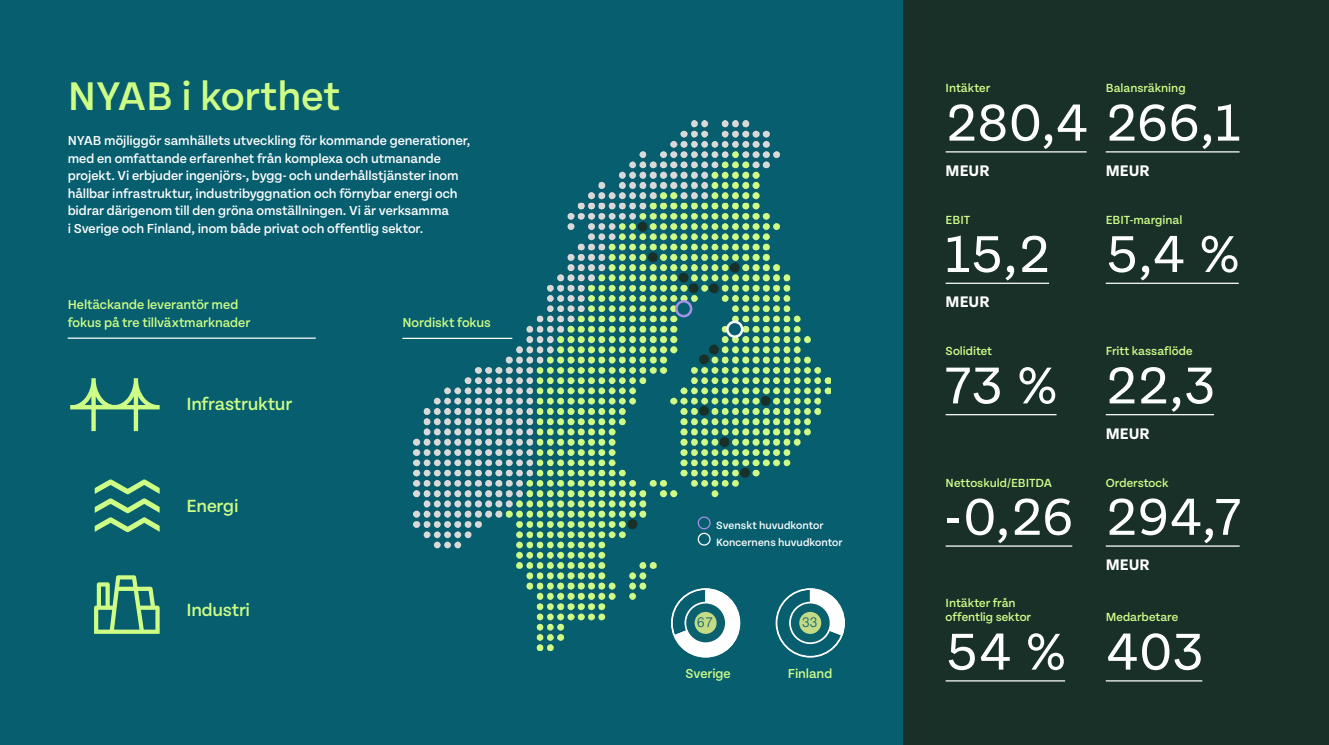
<style>
.page{position:relative;width:1329px;height:745px;background:#fff}
.page>*{position:absolute;margin:0;border:0;box-sizing:border-box;transform-origin:0 0}
.HIghlight_NUM_1{font:55px "Tenon";color:#fff}
.t1{font:500 42.5px "Tenon";color:#cefe85}
.Lead{font:500 18.75px "Tenon";letter-spacing:-.01em;color:#cefe85}
.Highlight_Num_4{font:700 16.25px "Tenon";color:#fff}
.t2{font:300 14.5px "Nimbus San";color:#0b606e}
.Lead-2{font:500 13.75px/17.5px "Tenon";letter-spacing:-.005em;color:#fff}
.Lead-3{font:500 13.75px/17.5px "Tenon";letter-spacing:-.005em;color:#cefe85}
.Lead-4{font:500 13.75px "Tenon";letter-spacing:-.005em;color:#d0fe8b}
.Lead-5{font:500 12.5px/13.8px "Tenon";letter-spacing:-.005em;color:#d0fe8b}
.Lead-6{font:500 11.25px "Tenon";color:#fff}
</style>
<div class="page">
<div style="left:0;top:0;width:907px;height:744px;background:#075e6f"></div>
<div style="left:904px;top:0;width:425px;height:744px;background:#183028"></div>
<hr style="left:68px;top:337px;width:248px;height:1px;background:#fff">
<hr style="left:945px;top:151px;width:141px;height:1px;background:#fff">
<hr style="left:1106px;top:151px;width:133px;height:1px;background:#fff">
<hr style="left:1106px;top:282px;width:133px;height:2px;background:#fff">
<hr style="left:945px;top:282px;width:104px;height:2px;background:#fff">
<hr style="left:1106px;top:414px;width:108px;height:1px;background:#fff">
<hr style="left:945px;top:414px;width:111px;height:1px;background:#fff">
<hr style="left:1106px;top:545px;width:133px;height:1px;background:#fff">
<hr style="left:945px;top:545px;width:127px;height:1px;background:#fff">
<hr style="left:1106px;top:679px;width:96px;height:2px;background:#fff">
<hr style="left:945px;top:679px;width:120px;height:2px;background:#fff">
<img style="left:414px;top:120px;width:416px;height:530px">
<div style="left:648px;top:252px;width:10px;height:10px;background:#183028;border-radius:50%"></div>
<div style="left:637px;top:222px;width:10px;height:9px;background:#183028;border-radius:50%"></div>
<div style="left:689px;top:283px;width:9px;height:10px;background:#183028;border-radius:50%"></div>
<div style="left:679px;top:272px;width:9px;height:10px;background:#183028;border-radius:50%"></div>
<div style="left:709px;top:283px;width:10px;height:10px;background:#183028;border-radius:50%"></div>
<div style="left:709px;top:344px;width:10px;height:10px;background:#183028;border-radius:50%"></div>
<div style="left:699px;top:354px;width:10px;height:10px;background:#183028;border-radius:50%"></div>
<div style="left:699px;top:405px;width:10px;height:10px;background:#183028;border-radius:50%"></div>
<div style="left:719px;top:437px;width:10px;height:10px;background:#183028;border-radius:50%"></div>
<div style="left:740px;top:467px;width:10px;height:10px;background:#183028;border-radius:50%"></div>
<div style="left:627px;top:519px;width:10px;height:9px;background:#183028;border-radius:50%"></div>
<div style="left:761px;top:396px;width:9px;height:9px;background:#183028;border-radius:50%"></div>
<svg style="left:727px;top:321px;width:15px;height:15px"></svg>
<div style="left:726px;top:320px;width:17px;height:17px;border:2px solid #fff;border-radius:50%"></div>
<div style="left:730px;top:262px;width:10px;height:10px;background:#183028;border-radius:50%"></div>
<svg style="left:676px;top:301px;width:15px;height:15px"></svg>
<div style="left:675px;top:300px;width:17px;height:17px;border:2px solid #a292e8;border-radius:50%"></div>
<div style="left:698px;top:516px;width:12px;height:12px;background:#075e6f;border-radius:50%"></div>
<div style="left:698px;top:516px;width:12px;height:13px;border:1px solid #a292e8;border-radius:50%"></div>
<div style="left:698px;top:533px;width:12px;height:11px;background:#075e6f;border-radius:50%"></div>
<div style="left:698px;top:532px;width:12px;height:13px;border:1px solid #fff;border-radius:50%"></div>
<svg style="left:70px;top:378px;width:90px;height:53px"></svg>
<svg style="left:95px;top:479px;width:65px;height:53px"></svg>
<svg style="left:94px;top:575px;width:66px;height:58px"></svg>
<hr style="left:402px;top:337px;width:110px;height:2px;background:#fff">
<svg style="left:772px;top:588px;width:72px;height:70px"></svg>
<div style="left:775px;top:588px;width:70px;height:69px;border:2px solid #fff;border-radius:50%"></div>
<div style="left:790px;top:602px;width:40px;height:40px;background:#0b606e;border-radius:50%"></div>
<div style="left:789px;top:601px;width:42px;height:42px;border:2px solid #fff;border-radius:50%"></div>
<div style="left:800px;top:612px;width:20px;height:20px;background:#c2db84;border-radius:50%"></div>
<div style="left:799px;top:611px;width:22px;height:22px;border:2px solid #c2db84;border-radius:50%"></div>
<svg style="left:667px;top:588px;width:73px;height:68px"></svg>
<div style="left:671px;top:588px;width:69px;height:69px;border:2px solid #fff;border-radius:50%"></div>
<svg style="left:685px;top:602px;width:41px;height:40px"></svg>
<div style="left:684px;top:601px;width:43px;height:42px;border:2px solid #fff;border-radius:50%"></div>
<div style="left:695px;top:612px;width:21px;height:20px;background:#c2db84;border-radius:50%"></div>
<div style="left:695px;top:611px;width:21px;height:22px;border:2px solid #c2db84;border-radius:50%"></div>
<h1 class="t1" style="left:68px;top:74px;width:274px">NYAB i korthet</h1>
<p class="Lead-2" style="left:68px;top:132px;width:404px">NYAB möjliggör samhällets utveckling för kommande generationer, med en omfattande erfarenhet från komplexa och utmanande projekt. Vi erbjuder ingenjörs-, bygg- och underhållstjänster inom hållbar infrastruktur, industribyggnation och förnybar energi och bidrar därigenom till den gröna omställningen. Vi är verksamma<br>i Sverige och Finland, inom både privat och offentlig sektor.</p>
<p class="Lead-3" style="left:68px;top:296px;width:184px">Heltäckande leverantör med fokus på tre tillväxtmarknader</p>
<p class="Lead" style="left:186px;top:393px;width:107px">Infrastruktur</p>
<p class="Lead" style="left:186px;top:496px;width:54px">Energi</p>
<p class="Lead" style="left:186px;top:599px;width:65px">Industri</p>
<p class="Lead-3" style="left:402px;top:314px;width:90px">Nordiskt fokus</p>
<p class="Lead-6" style="left:716px;top:519px;width:109px">Svenskt huvudkontor</p>
<p class="Lead-6" style="left:716px;top:535px;width:128px">Koncernens huvudkontor</p>
<p class="t2" style="left:697px;top:614px;width:18px">67</p>
<p class="t2" style="left:802px;top:614px;width:17px">33</p>
<p class="Lead-4" style="left:685px;top:665px;width:47px">Sverige</p>
<p class="Lead-4" style="left:788px;top:665px;width:46px">Finland</p>
<p class="Lead-5" style="left:945px;top:82px;width:46px">Intäkter</p>
<p class="HIghlight_NUM_1" style="left:945px;top:94px;width:297px">280,4 266,1</p>
<p class="Highlight_Num_4" style="left:945px;top:162px;width:46px">MEUR</p>
<p class="Lead-5" style="left:1106px;top:82px;width:81px">Balansräkning</p>
<p class="Highlight_Num_4" style="left:1106px;top:162px;width:46px">MEUR</p>
<p class="Lead-5" style="left:1106px;top:213px;width:78px">EBIT-marginal</p>
<p class="HIghlight_NUM_1" style="left:1106px;top:225px;width:136px">5,4 %</p>
<p class="Lead-5" style="left:945px;top:213px;width:26px">EBIT</p>
<p class="HIghlight_NUM_1" style="left:945px;top:225px;width:106px">15,2</p>
<p class="Highlight_Num_4" style="left:945px;top:293px;width:46px">MEUR</p>
<p class="Lead-5" style="left:945px;top:344px;width:48px">Soliditet</p>
<p class="HIghlight_NUM_1" style="left:945px;top:356px;width:114px">73 %</p>
<p class="Lead-5" style="left:945px;top:475px;width:108px">Nettoskuld/EBITDA</p>
<p class="HIghlight_NUM_1" style="left:945px;top:488px;width:130px">-0,26</p>
<p class="Lead-5" style="left:945px;top:596px;width:87px">Intäkter från offentlig sektor</p>
<p class="HIghlight_NUM_1" style="left:945px;top:622px;width:122px">54 %</p>
<p class="Lead-5" style="left:1106px;top:344px;width:88px">Fritt kassaflöde</p>
<p class="HIghlight_NUM_1" style="left:1106px;top:356px;width:111px">22,3</p>
<p class="Highlight_Num_4" style="left:1106px;top:424px;width:46px">MEUR</p>
<p class="Lead-5" style="left:1106px;top:475px;width:64px">Orderstock</p>
<p class="HIghlight_NUM_1" style="left:1106px;top:488px;width:137px">294,7</p>
<p class="Highlight_Num_4" style="left:1106px;top:556px;width:46px">MEUR</p>
<p class="Lead-5" style="left:1106px;top:609px;width:74px">Medarbetare</p>
<p class="HIghlight_NUM_1" style="left:1106px;top:622px;width:99px">403</p>
</div>
